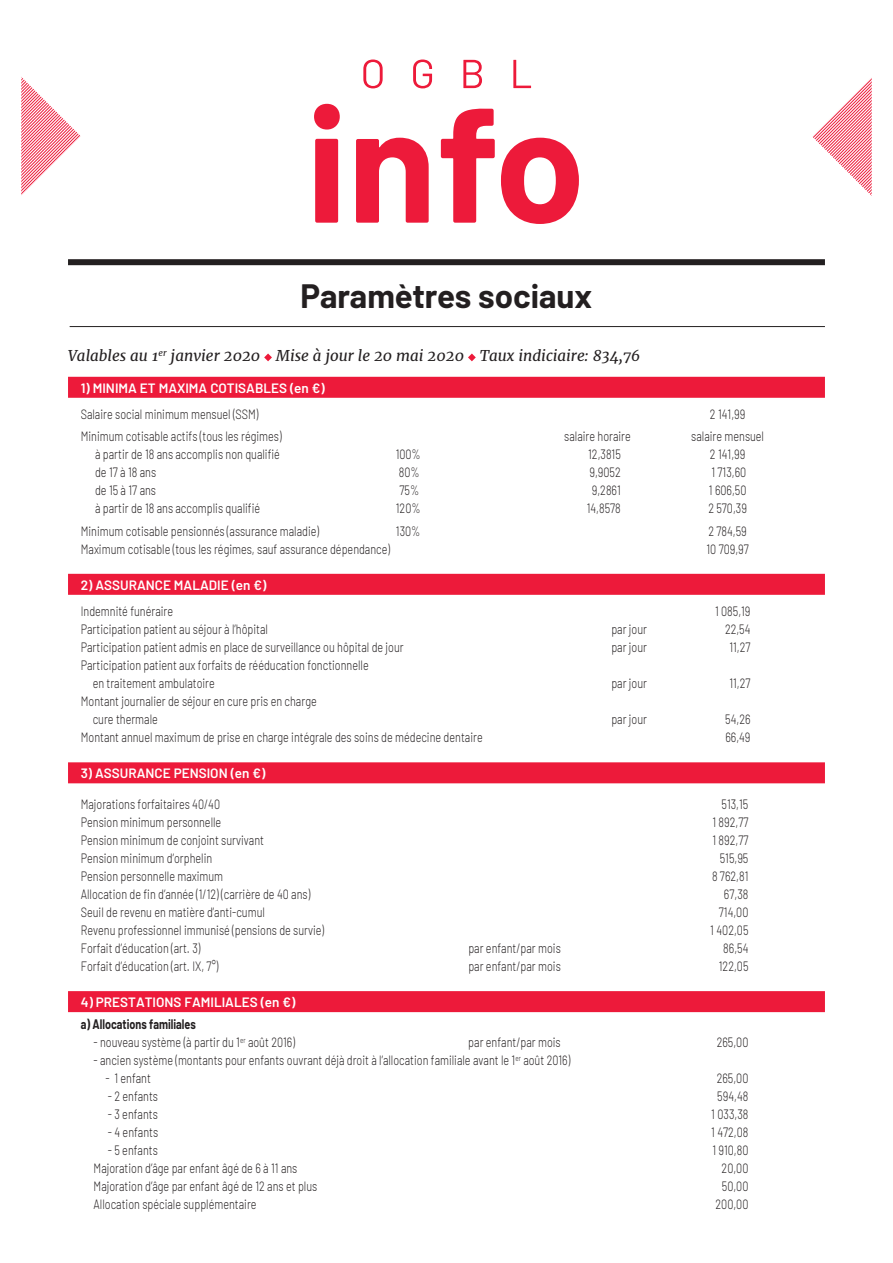
<style>
.page{position:relative;width:893px;height:1263px;background:#fff}
.page>*{position:absolute;margin:0;border:0;box-sizing:border-box;transform-origin:0 0}
.t1{font:700 33px "Barlow";color:#231f20}
.t2{font:italic 15px "Merriweather";color:#231f20}
.t3{font:300 13.5px/18px "Barlow";color:#231f20;scale:.8 1}
.t4{font:600 13.5px "Barlow";color:#fff}
.t5{font:700 13.5px "Barlow";color:#231f20;scale:.8 1}
</style>
<div class="page">
<svg style="left:264px;top:353px;width:8px;height:8px"></svg>
<svg style="left:468px;top:353px;width:8px;height:8px"></svg>
<svg style="left:21px;top:77px;width:60px;height:118px"></svg>
<svg style="left:813px;top:78px;width:59px;height:118px"></svg>
<svg style="left:363px;top:60px;width:168px;height:28px"></svg>
<svg style="left:314px;top:104px;width:265px;height:120px"></svg>
<div style="left:68px;top:259px;width:757px;height:6px;background:#231f20"></div>
<hr style="left:70px;top:326px;width:755px;height:1px;background:#231f20">
<div style="left:68px;top:377px;width:757px;height:21px;background:#ed1a3a"></div>
<div style="left:68px;top:574px;width:757px;height:21px;background:#ed1a3a"></div>
<div style="left:68px;top:762px;width:757px;height:21px;background:#ed1a3a"></div>
<div style="left:68px;top:991px;width:757px;height:21px;background:#ed1a3a"></div>
<h1 class="t1" style="left:301px;top:272px;width:293px">Paramètres sociaux</h1>
<p class="t2" style="left:68px;top:346px;width:573px">Valables au 1<sup>er</sup> janvier 2020 Mise à jour le 20 mai 2020 Taux indiciaire: 834,76</p>
<p class="t4" style="left:81px;top:378px;width:245px">1) MINIMA ET MAXIMA COTISABLES (en €)</p>
<p class="t3" style="left:81px;top:404px;width:224px">Salaire social minimum mensuel (SSM)</p>
<p class="t3" style="left:710px;top:404px;width:46px">2 141,99</p>
<p class="t3" style="left:81px;top:427px;width:253px">Minimum cotisable actifs (tous les régimes)</p>
<p class="t3" style="left:564px;top:427px;width:85px">salaire horaire</p>
<p class="t3" style="left:691px;top:427px;width:93px">salaire mensuel</p>
<p class="t3" style="left:95px;top:445px;width:233px">à partir de 18 ans accomplis non qualifié</p>
<p class="t3" style="left:396px;top:445px;width:33px">100%</p>
<p class="t3" style="left:588px;top:445px;width:42px">12,3815</p>
<p class="t3" style="left:710px;top:445px;width:46px">2 141,99</p>
<p class="t3" style="left:95px;top:463px;width:78px">de 17 à 18 ans</p>
<p class="t3" style="left:399px;top:463px;width:28px">80%</p>
<p class="t3" style="left:589px;top:463px;width:41px">9,9052</p>
<p class="t3" style="left:711px;top:463px;width:45px">1 713,60</p>
<p class="t3" style="left:95px;top:481px;width:78px">de 15 à 17 ans</p>
<p class="t3" style="left:400px;top:481px;width:26px">75%</p>
<p class="t3" style="left:592px;top:481px;width:38px">9,2861</p>
<p class="t3" style="left:709px;top:481px;width:49px">1 606,50</p>
<p class="t3" style="left:95px;top:499px;width:208px">à partir de 18 ans accomplis qualifié</p>
<p class="t3" style="left:396px;top:499px;width:32px">120%</p>
<p class="t3" style="left:587px;top:499px;width:44px">14,8578</p>
<p class="t3" style="left:708px;top:499px;width:50px">2 570,39</p>
<p class="t3" style="left:81px;top:521px;width:299px">Minimum cotisable pensionnés (assurance maladie)</p>
<p class="t3" style="left:396px;top:521px;width:32px">130%</p>
<p class="t3" style="left:708px;top:521px;width:50px">2 784,59</p>
<p class="t3" style="left:81px;top:539px;width:388px">Maximum cotisable (tous les régimes, sauf assurance dépendance)</p>
<p class="t3" style="left:706px;top:539px;width:55px">10 709,97</p>
<p class="t4" style="left:81px;top:575px;width:187px">2) ASSURANCE MALADIE (en €)</p>
<p class="t3" style="left:81px;top:601px;width:117px">Indemnité funéraire</p>
<p class="t3" style="left:715px;top:601px;width:46px">1 085,19</p>
<p class="t3" style="left:81px;top:619px;width:235px">Participation patient au séjour à l’hôpital</p>
<p class="t3" style="left:611px;top:619px;width:46px">par jour</p>
<p class="t3" style="left:725px;top:619px;width:33px">22,54</p>
<p class="t3" style="left:81px;top:637px;width:405px">Participation patient admis en place de surveillance ou hôpital de jour</p>
<p class="t3" style="left:611px;top:637px;width:46px">par jour</p>
<p class="t3" style="left:729px;top:637px;width:28px">11,27</p>
<p class="t3" style="left:93px;top:655px;width:347px;text-indent:-12px">Participation patient aux forfaits de rééducation fonctionnelle en traitement ambulatoire</p>
<p class="t3" style="left:611px;top:673px;width:46px">par jour</p>
<p class="t3" style="left:729px;top:673px;width:28px">11,27</p>
<p class="t3" style="left:93px;top:691px;width:282px;text-indent:-12px">Montant journalier de séjour en cure pris en charge cure thermale</p>
<p class="t3" style="left:611px;top:709px;width:46px">par jour</p>
<p class="t3" style="left:725px;top:709px;width:33px">54,26</p>
<p class="t3" style="left:81px;top:727px;width:504px">Montant annuel maximum de prise en charge intégrale des soins de médecine dentaire</p>
<p class="t3" style="left:725px;top:727px;width:33px">66,49</p>
<p class="t4" style="left:81px;top:763px;width:186px">3) ASSURANCE PENSION (en €)</p>
<p class="t3" style="left:81px;top:794px;width:176px">Majorations forfaitaires 40/40</p>
<p class="t3" style="left:721px;top:794px;width:35px">513,15</p>
<p class="t3" style="left:81px;top:812px;width:177px">Pension minimum personnelle</p>
<p class="t3" style="left:712px;top:812px;width:46px">1 892,77</p>
<p class="t3" style="left:81px;top:830px;width:231px">Pension minimum de conjoint survivant</p>
<p class="t3" style="left:712px;top:830px;width:46px">1 892,77</p>
<p class="t3" style="left:81px;top:848px;width:166px">Pension minimum d’orphelin</p>
<p class="t3" style="left:720px;top:848px;width:37px">515,95</p>
<p class="t3" style="left:81px;top:866px;width:179px">Pension personnelle maximum</p>
<p class="t3" style="left:712px;top:866px;width:47px">8 762,81</p>
<p class="t3" style="left:81px;top:884px;width:288px">Allocation de fin d’année (1/12) (carrière de 40 ans)</p>
<p class="t3" style="left:724px;top:884px;width:32px">67,38</p>
<p class="t3" style="left:81px;top:902px;width:232px">Seuil de revenu en matière d’anti-cumul</p>
<p class="t3" style="left:719px;top:902px;width:39px">714,00</p>
<p class="t3" style="left:81px;top:920px;width:306px">Revenu professionnel immunisé (pensions de survie)</p>
<p class="t3" style="left:710px;top:920px;width:49px">1 402,05</p>
<p class="t3" style="left:81px;top:938px;width:151px">Forfait d’éducation (art. 3)</p>
<p class="t3" style="left:468px;top:938px;width:117px">par enfant/par mois</p>
<p class="t3" style="left:723px;top:938px;width:33px">86,54</p>
<p class="t3" style="left:81px;top:956px;width:173px">Forfait d’éducation (art. IX, 7°)</p>
<p class="t3" style="left:468px;top:956px;width:117px">par enfant/par mois</p>
<p class="t3" style="left:719px;top:956px;width:39px">122,05</p>
<p class="t4" style="left:81px;top:992px;width:216px">4) PRESTATIONS FAMILIALES (en €)</p>
<p class="t5" style="left:81px;top:1014px;width:145px">a) Allocations familiales</p>
<p class="t3" style="left:94px;top:1032px;width:253px">- nouveau système (à partir du 1<sup>er</sup> août 2016)</p>
<p class="t3" style="left:468px;top:1032px;width:117px">par enfant/par mois</p>
<p class="t3" style="left:717px;top:1032px;width:41px">265,00</p>
<p class="t3" style="left:94px;top:1050px;width:597px">- ancien système (montants pour enfants ouvrant déjà droit à l’allocation familiale avant le 1<sup>er</sup> août 2016)</p>
<p class="t3" style="left:105px;top:1068px;width:58px">- 1 enfant</p>
<p class="t3" style="left:717px;top:1068px;width:41px">265,00</p>
<p class="t3" style="left:108px;top:1086px;width:64px">- 2 enfants</p>
<p class="t3" style="left:717px;top:1086px;width:40px">594,48</p>
<p class="t3" style="left:108px;top:1104px;width:64px">- 3 enfants</p>
<p class="t3" style="left:711px;top:1104px;width:48px">1 033,38</p>
<p class="t3" style="left:108px;top:1122px;width:64px">- 4 enfants</p>
<p class="t3" style="left:711px;top:1122px;width:48px">1 472,08</p>
<p class="t3" style="left:108px;top:1140px;width:64px">- 5 enfants</p>
<p class="t3" style="left:712px;top:1140px;width:47px">1 910,80</p>
<p class="t3" style="left:94px;top:1158px;width:256px">Majoration d’âge par enfant âgé de 6 à 11 ans</p>
<p class="t3" style="left:722px;top:1158px;width:35px">20,00</p>
<p class="t3" style="left:94px;top:1176px;width:281px">Majoration d’âge par enfant âgé de 12 ans et plus</p>
<p class="t3" style="left:722px;top:1176px;width:35px">50,00</p>
<p class="t3" style="left:94px;top:1194px;width:205px">Allocation spéciale supplémentaire</p>
<p class="t3" style="left:716px;top:1194px;width:43px">200,00</p>
</div>
